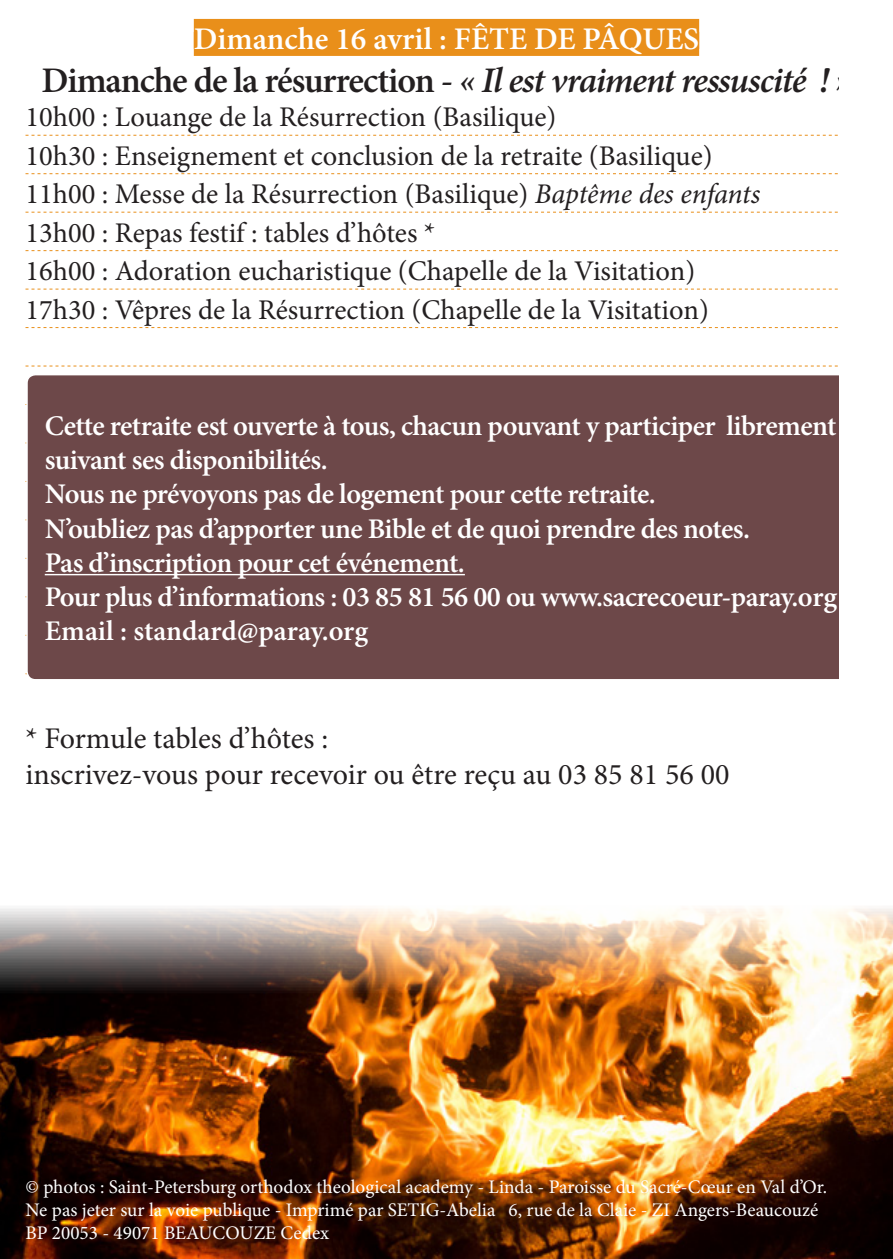
<style>
.page{position:relative;width:893px;height:1259px;background:#fff}
.page>*{position:absolute;margin:0;border:0;box-sizing:border-box;transform-origin:0 0}
.t1{font:italic 600 36px "Minion Pro";letter-spacing:-.035em;color:#231f20}
.jour{font:600 31.5px "Minion Pro";color:#fff}
.t2{font:30px/36px "Minion Pro";color:#231f20}
.t3{font:600 28.5px/34.2px "Minion Pro";letter-spacing:-.02em;color:#fff}
.elem_programm{font:28.5px "Minion Pro";color:#231f20}
.t4{font:19.2px "Minion Pro";color:#fff}
.s1{font-style:normal}
.s2{font-style:italic}
</style>
<div class="page">
<div style="left:194px;top:19px;width:505px;height:30px;background:#e98f1a"></div>
<div style="left:194px;top:32px;width:505px;height:24px;background:#e98f1a"></div>
<svg style="left:26px;top:135px;width:812px;height:1px"></svg>
<svg style="left:26px;top:173px;width:812px;height:1px"></svg>
<svg style="left:26px;top:212px;width:812px;height:1px"></svg>
<svg style="left:26px;top:250px;width:812px;height:1px"></svg>
<svg style="left:26px;top:288px;width:812px;height:2px"></svg>
<svg style="left:26px;top:327px;width:812px;height:1px"></svg>
<svg style="left:26px;top:365px;width:812px;height:1px"></svg>
<img style="left:0;top:908px;width:893px;height:351px">
<div style="left:27px;top:375px;width:839px;height:305px;background:#6d4849;border-radius:9px"></div>
<hr style="left:45px;top:574px;width:420px;height:1px;background:#fff">
<div style="left:26px;top:374px;width:841px;height:306px;border:2px solid #fff;border-radius:9px"></div>
<div style="left:840px;top:35px;width:53px;height:847px;background:#fff"></div>
<p class="jour" style="left:194px;top:17px;width:507px">Dimanche 16 avril : FÊTE DE PÂQUES</p>
<p class="t1" style="left:42px;top:55px;width:811px"><span class="s1">Dimanche de la résurrection -</span> « Il est vraiment ressuscité ! »</p>
<p class="elem_programm" style="left:26px;top:98px;width:532px">10h00 : Louange de la Résurrection (Basilique)</p>
<p class="elem_programm" style="left:26px;top:137px;width:689px">10h30 : Enseignement et conclusion de la retraite (Basilique)</p>
<p class="elem_programm" style="left:26px;top:175px;width:736px">11h00 : Messe de la Résurrection (Basilique) <span class="s2">Baptême des enfants</span></p>
<p class="elem_programm" style="left:26px;top:213px;width:411px">13h00 : Repas festif : tables d’hôtes *</p>
<p class="elem_programm" style="left:26px;top:252px;width:671px">16h00 : Adoration eucharistique (Chapelle de la Visitation)</p>
<p class="elem_programm" style="left:26px;top:290px;width:685px">17h30 : Vêpres de la Résurrection (Chapelle de la Visitation)</p>
<p class="t3" style="left:45px;top:408px;width:793px">Cette retraite est ouverte à tous, chacun pouvant y participer librement suivant ses disponibilités.<br>Nous ne prévoyons pas de logement pour cette retraite.</p>
<p class="t3" style="left:45px;top:511px;width:707px">N’oubliez pas d’apporter une Bible et de quoi prendre des notes.</p>
<p class="t3" style="left:45px;top:545px;width:422px">Pas d’inscription pour cet événement.</p>
<p class="t3" style="left:45px;top:579px;width:794px">Pour plus d’informations : 03 85 81 56 00 ou www.sacrecoeur-paray.org<br>Email : standard@paray.org</p>
<p class="t2" style="left:26px;top:721px;width:705px">* Formule tables d’hôtes :<br>inscrivez-vous pour recevoir ou être reçu au 03 85 81 56 00</p>
<p class="t4" style="left:26px;top:1174px;width:803px">© photos : Saint-Petersburg orthodox theological academy - Linda - Paroisse du Sacré-Cœur en Val d’Or.</p>
<p class="t4" style="left:26px;top:1197px;width:794px">Ne pas jeter sur la voie publique - Imprimé par SETIG-Abelia 6, rue de la Claie - ZI Angers-Beaucouzé</p>
<p class="t4" style="left:26px;top:1220px;width:305px">BP 20053 - 49071 BEAUCOUZE Cedex</p>
</div>
